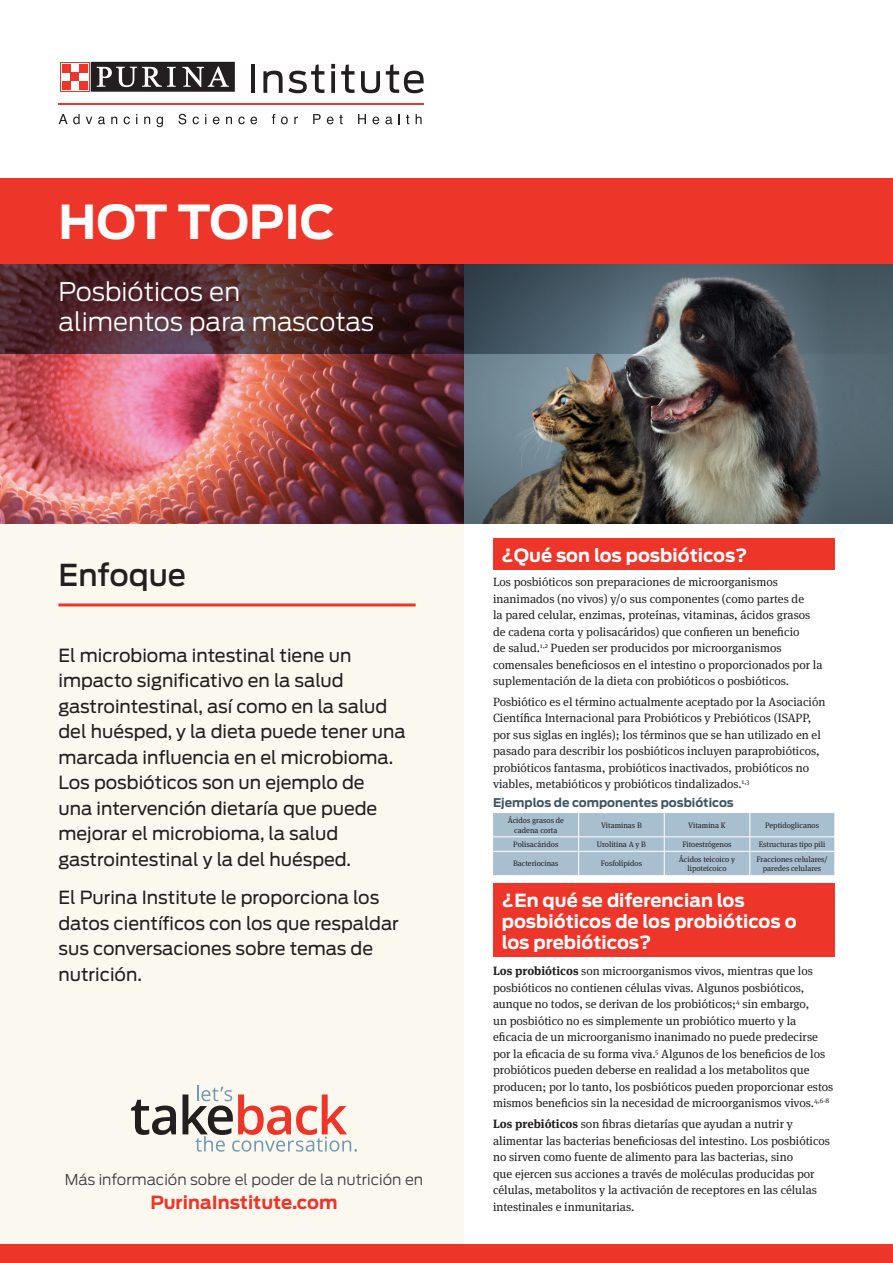
<style>
.page{position:relative;width:893px;height:1263px;background:#fff}
.page>*{position:absolute;margin:0;border:0;box-sizing:border-box;transform-origin:0 0}
.Headline_Grey{font:700 46.5px "Antenna";color:#fff}
.Headline_Grey-2{font:500 30px "Antenna";color:#231f20}
.Headline_Grey-3{font:300 25.5px/30px "Antenna";color:#fff}
.Headline_Grey-4{font:18px/25.5px "Antenna";color:#231f20}
.Headline_Grey-5{font:700 18px/21px "Antenna";color:#fff}
.Body_-_Meta{font:700 18px "Antenna";color:#ee3529}
.Body_-_Meta-2{font:300 15px "Antenna";color:#3e3e3f}
.Headline_Grey-6{font:12px/16.5px "Meta Serif Pro";color:#231f20}
.Headline_Grey-7{font:700 12px "Antenna";color:#3f5465}
.t1{font:7.8px/9.3px "Meta Serif Pro";color:#231f20;text-align:center}
.s1{font-weight:700}
</style>
<div class="page">
<div style="left:0;top:522px;width:463px;height:741px;background:#fbf9ef"></div>
<div style="left:0;top:179px;width:893px;height:87px;background:#ee3529"></div>
<img style="left:0;top:354px;width:893px;height:169px">
<hr style="left:58px;top:603px;width:358px;height:3px;background:#ee3529">
<div style="left:0;top:1245px;width:893px;height:18px;background:#ee3529"></div>
<svg style="left:131px;top:1100px;width:45px;height:35px"></svg>
<svg style="left:182px;top:1086px;width:175px;height:66px"></svg>
<svg style="left:0;top:265px;width:463px;height:89px;background:#48252a"></svg>
<div style="left:493px;top:539px;width:341px;height:31px;background:#ee3529"></div>
<div style="left:493px;top:884px;width:342px;height:73px;background:#ee3529"></div>
<div style="left:493px;top:813px;width:341px;height:62px;background:#a8bfd0"></div>
<hr style="left:493px;top:851px;width:86px;height:1px;background:#fff">
<hr style="left:579px;top:851px;width:85px;height:1px;background:#fff">
<hr style="left:664px;top:851px;width:86px;height:1px;background:#fff">
<hr style="left:750px;top:851px;width:84px;height:1px;background:#fff">
<img style="left:463px;top:265px;width:430px;height:89px">
<hr style="left:58px;top:103px;width:366px;height:2px;background:#ee3529">
<hr style="left:251px;top:64px;width:4px;height:29px;background:#231f20">
<svg style="left:263px;top:64px;width:61px;height:29px"></svg>
<svg style="left:331px;top:71px;width:4px;height:22px"></svg>
<svg style="left:331px;top:64px;width:4px;height:5px"></svg>
<svg style="left:341px;top:64px;width:13px;height:29px"></svg>
<svg style="left:361px;top:71px;width:19px;height:22px"></svg>
<svg style="left:386px;top:64px;width:38px;height:29px"></svg>
<svg style="left:59px;top:114px;width:21px;height:10px"></svg>
<svg style="left:86px;top:117px;width:6px;height:7px"></svg>
<svg style="left:98px;top:117px;width:7px;height:7px"></svg>
<svg style="left:111px;top:117px;width:6px;height:7px"></svg>
<svg style="left:124px;top:117px;width:6px;height:7px"></svg>
<svg style="left:144px;top:117px;width:6px;height:7px"></svg>
<svg style="left:157px;top:117px;width:6px;height:10px"></svg>
<svg style="left:178px;top:114px;width:8px;height:10px"></svg>
<svg style="left:193px;top:117px;width:6px;height:7px"></svg>
<svg style="left:213px;top:117px;width:6px;height:7px"></svg>
<svg style="left:226px;top:117px;width:6px;height:7px"></svg>
<svg style="left:238px;top:117px;width:19px;height:7px"></svg>
<svg style="left:272px;top:114px;width:3px;height:10px"></svg>
<svg style="left:281px;top:117px;width:7px;height:7px"></svg>
<svg style="left:294px;top:117px;width:4px;height:7px"></svg>
<svg style="left:313px;top:114px;width:8px;height:10px"></svg>
<svg style="left:327px;top:117px;width:6px;height:7px"></svg>
<svg style="left:339px;top:115px;width:4px;height:9px"></svg>
<svg style="left:358px;top:114px;width:8px;height:10px"></svg>
<svg style="left:373px;top:117px;width:6px;height:7px"></svg>
<svg style="left:385px;top:117px;width:7px;height:7px"></svg>
<svg style="left:406px;top:115px;width:3px;height:9px"></svg>
<svg style="left:416px;top:114px;width:6px;height:10px"></svg>
<svg style="left:90px;top:61px;width:145px;height:1px"></svg>
<div style="left:60px;top:62px;width:31px;height:30px;background:#c1c0c0"></div>
<div style="left:60px;top:62px;width:30px;height:30px;background:#ee3529"></div>
<div style="left:91px;top:62px;width:144px;height:30px;background:#231f20"></div>
<svg style="left:97px;top:67px;width:79px;height:20px"></svg>
<svg style="left:182px;top:66px;width:47px;height:21px"></svg>
<div style="left:61px;top:63px;width:28px;height:28px;background:#fff"></div>
<div style="left:62px;top:81px;width:9px;height:9px;background:#ee3529"></div>
<div style="left:79px;top:81px;width:9px;height:9px;background:#ee3529"></div>
<div style="left:71px;top:72px;width:8px;height:9px;background:#ee3529"></div>
<div style="left:62px;top:64px;width:9px;height:8px;background:#ee3529"></div>
<div style="left:79px;top:64px;width:9px;height:8px;background:#ee3529"></div>
<p class="Headline_Grey" style="left:58px;top:190px;width:278px">HOT TOPIC</p>
<p class="Headline_Grey-3" style="left:58px;top:277px;width:317px">Posbióticos en<br>alimentos para mascotas</p>
<p class="Headline_Grey-2" style="left:58px;top:555px;width:129px">Enfoque</p>
<p class="Headline_Grey-4" style="left:58px;top:642px;width:349px">El microbioma intestinal tiene un impacto significativo en la salud gastrointestinal, así como en la salud del huésped, y la dieta puede tener una marcada influencia en el microbioma.<br>Los posbióticos son un ejemplo de<br>una intervención dietaría que puede mejorar el microbioma, la salud gastrointestinal y la del huésped.</p>
<p class="Headline_Grey-4" style="left:58px;top:884px;width:342px">El Purina Institute le proporciona los datos científicos con los que respaldar sus conversaciones sobre temas de nutrición.</p>
<p class="Body_-_Meta-2" style="left:65px;top:1170px;width:360px">Más información sobre el poder de la nutrición en</p>
<p class="Body_-_Meta" style="left:150px;top:1190px;width:189px">PurinaInstitute.com</p>
<p class="Headline_Grey-5" style="left:502px;top:544px;width:248px">¿Qué son los posbióticos?</p>
<p class="Headline_Grey-6" style="left:493px;top:573px;width:331px">Los posbióticos son preparaciones de microorganismos inanimados (no vivos) y/o sus componentes (como partes de<br>la pared celular, enzimas, proteínas, vitaminas, ácidos grasos de cadena corta y polisacáridos) que confieren un beneficio<br>de salud.<sup>1,2</sup> Pueden ser producidos por microorganismos comensales beneficiosos en el intestino o proporcionados por la suplementación de la dieta con probióticos o posbióticos.</p>
<p class="Headline_Grey-6" style="left:493px;top:693px;width:334px">Posbiótico es el término actualmente aceptado por la Asociación Científica Internacional para Probióticos y Prebióticos (ISAPP, por sus siglas en inglés); los términos que se han utilizado en el pasado para describir los posbióticos incluyen paraprobióticos, probióticos fantasma, probióticos inactivados, probióticos no viables, metabióticos y probióticos tindalizados.<sup>1,3</sup></p>
<p class="Headline_Grey-7" style="left:493px;top:794px;width:242px">Ejemplos de componentes posbióticos</p>
<p class="t1" style="left:508px;top:815px;width:58px">Ácidos grasos de cadena corta</p>
<p class="t1" style="left:601px;top:820px;width:42px">Vitaminas B</p>
<p class="t1" style="left:688px;top:820px;width:39px">Vitamina K</p>
<p class="t1" style="left:765px;top:820px;width:56px">Peptidoglicanos</p>
<p class="t1" style="left:513px;top:839px;width:47px">Polisacáridos</p>
<p class="t1" style="left:597px;top:839px;width:51px">Urolitina A y B</p>
<p class="t1" style="left:682px;top:839px;width:51px">Fitoestrógenos</p>
<p class="t1" style="left:759px;top:839px;width:68px">Estructuras tipo pili</p>
<p class="t1" style="left:513px;top:858px;width:47px">Bacteriocinas</p>
<p class="t1" style="left:601px;top:858px;width:43px">Fosfolípidos</p>
<p class="t1" style="left:679px;top:854px;width:58px">Ácidos teicoico y lipoteicoico</p>
<p class="t1" style="left:756px;top:854px;width:73px">Fracciones celulares/ paredes celulares</p>
<p class="Headline_Grey-5" style="left:502px;top:889px;width:296px">¿En qué se diferencian los posbióticos de los probióticos o los prebióticos?</p>
<p class="Headline_Grey-6" style="left:493px;top:962px;width:342px"><span class="s1">Los probióticos</span> son microorganismos vivos, mientras que los posbióticos no contienen células vivas. Algunos posbióticos, aunque no todos, se derivan de los probióticos;<sup>4</sup> sin embargo,<br>un posbiótico no es simplemente un probiótico muerto y la eficacia de un microorganismo inanimado no puede predecirse por la eficacia de su forma viva.<sup>5</sup> Algunos de los beneficios de los probióticos pueden deberse en realidad a los metabolitos que producen; por lo tanto, los posbióticos pueden proporcionar estos mismos beneficios sin la necesidad de microorganismos vivos.<sup>4,6-8</sup></p>
<p class="Headline_Grey-6" style="left:493px;top:1115px;width:338px"><span class="s1">Los prebióticos</span> son fibras dietarías que ayudan a nutrir y alimentar las bacterias beneficiosas del intestino. Los posbióticos no sirven como fuente de alimento para las bacterias, sino<br>que ejercen sus acciones a través de moléculas producidas por células, metabolitos y la activación de receptores en las células intestinales e inmunitarias.</p>
</div>
